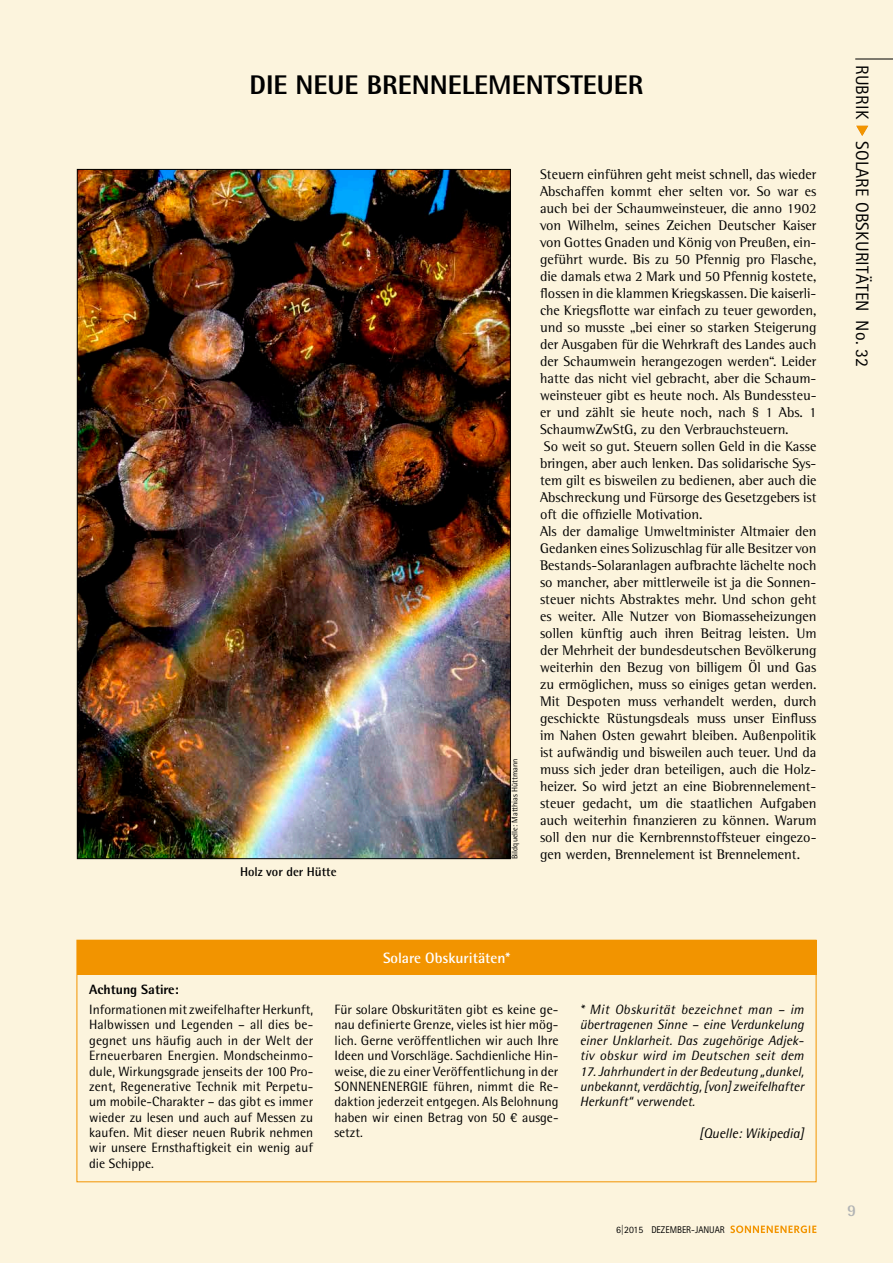
<style>
.page{position:relative;width:893px;height:1263px;background:#fcf4dd}
.page>*{position:absolute;margin:0;border:0;box-sizing:border-box;transform-origin:0 0}
.t1{font:800 27px "Rotis Semi Sans Std";color:#000}
.t2{font:18px "Rotis Sans Serif Std";letter-spacing:.01em;color:#000}
.t3{font:700 16.5px "Rotis Semi Sans Std";color:#b1b3b4}
.t4{font:700 15px "Rotis Semi Sans Std";color:#fff}
.t5{font:14.25px/17px "Rotis Semi Serif Std";color:#000}
.t6{font:italic 13.8px "Rotis Semi Sans Std";color:#000}
.t7{font:13.5px/15.5px "Rotis Semi Sans Std";color:#000;text-align:justify}
.t8{font:italic 13.5px/15.5px "Rotis Semi Sans Std";color:#000;text-align:justify}
.t9{font:800 13.5px "Rotis Semi Sans Std";color:#000}
.t10{font:700 12.75px "Rotis Semi Sans Std";color:#000}
.t11{font:9.75px "Rotis Sans Serif Std";color:#000}
.t12{font:8.25px "Rotis Semi Sans Std";color:#000}
.s1{color:#fff}
</style>
<div class="page">
<svg style="left:730px;top:1225px;width:86px;height:8px"></svg>
<hr style="left:855px;top:59px;width:38px;height:1px;background:#000">
<svg style="left:855px;top:125px;width:14px;height:11px"></svg>
<div style="left:77px;top:940px;width:739px;height:34px;background:#f29400"></div>
<img style="left:79px;top:171px;width:430px;height:686px">
<h1 class="t1" style="left:250px;top:67px;width:395px">DIE NEUE BRENNELEMENTSTEUER</h1>
<p class="t10" style="left:240px;top:864px;width:98px">Holz vor der Hütte</p>
<p class="t12" style="left:510px;top:859px;width:102px;rotate:-90deg">Bildquelle: Matthias Hüttmann</p>
<p class="t5" style="left:540px;top:165px;width:278px">Steuern einführen geht meist schnell, das wieder Abschaffen kommt eher selten vor. So war es auch bei der Schaumweinsteuer, die anno 1902 von Wilhelm, seines Zeichen Deutscher Kaiser von Gottes Gnaden und König von Preußen, ein&shy;geführt wurde. Bis zu 50 Pfennig pro Flasche, die damals etwa 2 Mark und 50 Pfennig kostete, flossen in die klammen Kriegskassen. Die kaiserli&shy;che Kriegsflotte war einfach zu teuer geworden, und so musste „bei einer so starken Steigerung der Ausgaben für die Wehrkraft des Landes auch der Schaumwein herangezogen werden“. Leider hatte das nicht viel gebracht, aber die Schaum&shy;weinsteuer gibt es heute noch. Als Bundessteu&shy;er und zählt sie heute noch, nach § 1 Abs. 1<br>SchaumwZwStG, zu den Verbrauchsteuern.<br>So weit so gut. Steuern sollen Geld in die Kasse bringen, aber auch lenken. Das solidarische Sys&shy;tem gilt es bisweilen zu bedienen, aber auch die Abschreckung und Fürsorge des Gesetzgebers ist oft die offizielle Motivation.<br>Als der damalige Umweltminister Altmaier den Gedanken eines Solizuschlag für alle Besitzer von Bestands-Solaranlagen aufbrachte lächelte noch so mancher, aber mittlerweile ist ja die Sonnen&shy;steuer nichts Abstraktes mehr. Und schon geht es weiter. Alle Nutzer von Biomasseheizungen sollen künftig auch ihren Beitrag leisten. Um der Mehrheit der bundesdeutschen Bevölkerung weiterhin den Bezug von billigem Öl und Gas zu ermöglichen, muss so einiges getan werden.<br>Mit Despoten muss verhandelt werden, durch geschickte Rüstungsdeals muss unser Einfluss im Nahen Osten gewahrt bleiben. Außenpolitik ist aufwändig und bisweilen auch teuer. Und da muss sich jeder dran beteiligen, auch die Holz&shy;heizer. So wird jetzt an eine Biobrennelement&shy;steuer gedacht, um die staatlichen Aufgaben auch weiterhin finanzieren zu können. Warum soll den nur die Kernbrennstoffsteuer eingezo&shy;gen werden, Brennelement ist Brennelement.</p>
<p class="t4" style="left:383px;top:948px;width:129px">Solare Obskuritäten*</p>
<p class="t9" style="left:89px;top:981px;width:91px">Achtung Satire:</p>
<p class="t7" style="left:89px;top:1002px;width:226px">Informationen mit zweifelhafter Herkunft, Halbwissen und Legenden – all dies be&shy;gegnet uns häufig auch in der Welt der Erneuerbaren Energien. Mondscheinmo&shy;dule, Wirkungsgrade jenseits der 100 Pro&shy;zent, Regenerative Technik mit Perpetu&shy;um mobile-Charakter – das gibt es immer wieder zu lesen und auch auf Messen zu kaufen. Mit dieser neuen Rubrik nehmen wir unsere Ernsthaftigkeit ein wenig auf die Schippe.</p>
<p class="t7" style="left:334px;top:1002px;width:226px">Für solare Obskuritäten gibt es keine ge&shy;nau definierte Grenze, vieles ist hier mög&shy;lich. Gerne veröffentlichen wir auch Ihre Ideen und Vorschläge. Sachdienliche Hin&shy;weise, die zu einer Veröffentlichung in der SONNENENERGIE führen, nimmt die Re&shy;daktion jederzeit entgegen. Als Belohnung haben wir einen Betrag von 50 € ausge&shy;setzt.</p>
<p class="t8" style="left:580px;top:1001px;width:226px">* Mit Obskurität bezeichnet man – im übertragenen Sinne – eine Verdunkelung einer Unklarheit. Das zugehörige Adjek&shy;tiv obskur wird im Deutschen seit dem</p>
<p class="t8" style="left:580px;top:1063px;width:226px">17. Jahrhundert in der Bedeutung „dunkel, unbekannt, verdächtig, [von] zweifelhafter Herkunft“ verwendet.</p>
<p class="t6" style="left:699px;top:1125px;width:106px">[Quelle: Wikipedia]</p>
<p class="t11" style="left:616px;top:1223px;width:110px">6|2015 DEZEMBER-JANUAR</p>
<p class="t2" style="left:873px;top:65px;width:304px;rotate:90deg">RUBRIK <span class="s1">◆</span> SOLARE OBSKURITÄTEN No. 32</p>
<p class="t3" style="left:847px;top:1200px;width:10px">9</p>
</div>
